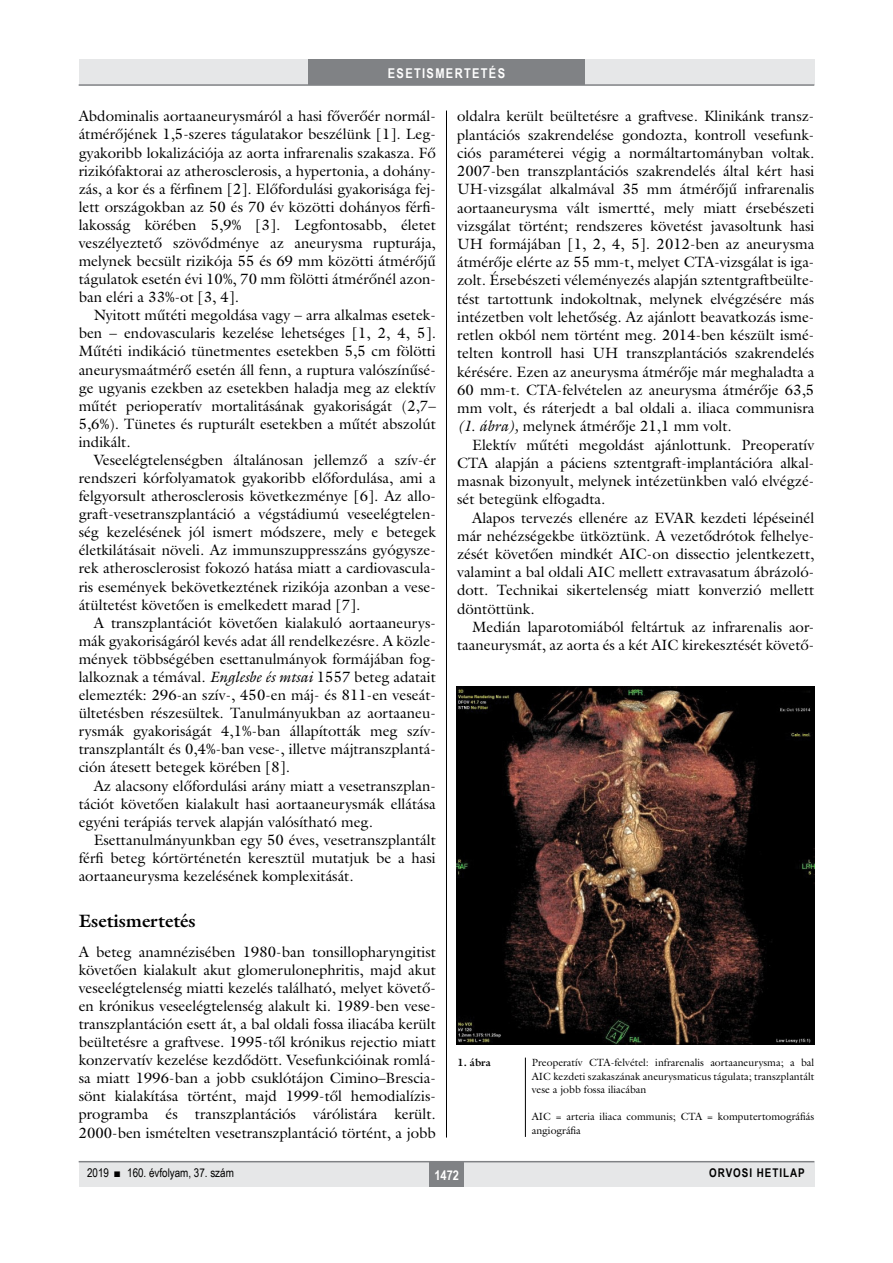
<style>
.page{position:relative;width:893px;height:1263px;background:#fff}
.page>*{position:absolute;margin:0;border:0;box-sizing:border-box;transform-origin:0 0}
.alcimbold{font:700 18px "Galliard Reg";color:#000}
.Body_tompa{font:15px/18.1px "Galliard Reg";color:#000}
.Body_Text{font:15px/18.1px "Galliard Reg";color:#000;text-align:justify}
.body-s{font:15px/18.1px "Galliard Reg";color:#000}
.t1{font:700 13.5px "Arial Narrow";letter-spacing:.1em;color:#fff}
.t2{font:12px "Arial Narrow";color:#000}
.t3{font:700 12px "Arial Narrow";letter-spacing:.08em;color:#000}
.kepalairas2{font:10.5px/13.5px "Galliard Reg";color:#000;text-align:justify}
.kepalairas1{font:700 10.5px "Galliard Reg";color:#000}
.s1{font-style:italic}
</style>
<div class="page">
<div style="left:79px;top:1161px;width:735px;height:25px;background:#e6e7e8"></div>
<hr style="left:79px;top:1161px;width:735px;height:1px;background:#808285">
<div style="left:430px;top:1161px;width:34px;height:25px;background:#808285"></div>
<div style="left:79px;top:60px;width:735px;height:25px;background:#e6e7e8"></div>
<div style="left:308px;top:60px;width:277px;height:25px;background:#808285"></div>
<hr style="left:79px;top:84px;width:735px;height:2px;background:#808285">
<hr style="left:446px;top:111px;width:1px;height:1026px;background:#000">
<img style="left:457px;top:687px;width:357px;height:357px">
<hr style="left:525px;top:1057px;width:1px;height:80px;background:#000">
<p class="t1" style="left:388px;top:63px;width:119px">ESETISMERTETÉS</p>
<p class="Body_tompa" style="left:79px;top:107px;width:359px">Abdominalis aortaaneurysmáról a hasi főverőér normál&shy;átmérőjének 1,5-szeres tágulatakor beszélünk [1]. Leg&shy;gyakoribb lokalizációja az aorta infrarenalis szakasza. Fő rizikófaktorai az atherosclerosis, a hypertonia, a dohány&shy;zás, a kor és a férfinem [2]. Előfordulási gyakorisága fej&shy;lett országokban az 50 és 70 év közötti dohányos férfi&shy;lakosság körében 5,9% [3]. Legfontosabb, életet veszélyeztető szövődménye az aneurysma rupturája, melynek becsült rizikója 55 és 69 mm közötti átmérőjű tágulatok esetén évi 10%, 70 mm fölötti átmérőnél azon&shy;ban eléri a 33%-ot [3, 4].</p>
<p class="Body_Text" style="left:79px;top:306px;width:359px;text-indent:15px">Nyitott műtéti megoldása vagy – arra alkalmas esetek&shy;ben – endovascularis kezelése lehetséges [1, 2, 4, 5].<br>Műtéti indikáció tünetmentes esetekben 5,5 cm fölötti aneurysmaátmérő esetén áll fenn, a ruptura valószínűsé&shy;ge ugyanis ezekben az esetekben haladja meg az elektív műtét perioperatív mortalitásának gyakoriságát (2,7– 5,6%). Tünetes és rupturált esetekben a műtét abszolút indikált.</p>
<p class="Body_Text" style="left:79px;top:451px;width:359px;text-align:left;text-indent:15px">Veseelégtelenségben általánosan jellemző a szív-ér rendszeri kórfolyamatok gyakoribb előfordulása, ami a felgyorsult atherosclerosis következménye [6]. Az allo&shy;graft-vesetranszplantáció a végstádiumú veseelégtelen&shy;ség kezelésének jól ismert módszere, mely e betegek életkilátásait növeli. Az immunszuppresszáns gyógysze&shy;rek atherosclerosist fokozó hatása miatt a cardiovascula&shy;ris események bekövetkeztének rizikója azonban a vese&shy;átültetést követően is emelkedett marad [7].</p>
<p class="body-s" style="left:79px;top:613px;width:359px;text-indent:15px">A transzplantációt követően kialakuló aortaaneurys&shy;mák gyakoriságáról kevés adat áll rendelkezésre. A közle&shy;mények többségében esettanulmányok formájában fog&shy;lalkoznak a témával. <span class="s1">Englesbe és mtsai</span> 1557 beteg adatait elemezték: 296-an szív-, 450-en máj- és 811-en veseát&shy;ültetésben részesültek. Tanulmányukban az aortaaneu&shy;rysmák gyakoriságát 4,1%-ban állapították meg szív&shy;transzplantált és 0,4%-ban vese-, illetve májtranszplantá&shy;ción átesett betegek körében [8].</p>
<p class="Body_Text" style="left:79px;top:776px;width:359px;text-indent:15px">Az alacsony előfordulási arány miatt a vesetranszplan&shy;tációt követően kialakult hasi aortaaneurysmák ellátása egyéni terápiás tervek alapján valósítható meg.</p>
<p class="Body_Text" style="left:79px;top:830px;width:359px;text-indent:15px">Esettanulmányunkban egy 50 éves, vesetranszplantált férfi beteg kórtörténetén keresztül mutatjuk be a hasi aortaaneurysma kezelésének komplexitását.</p>
<p class="alcimbold" style="left:79px;top:909px;width:119px">Esetismertetés</p>
<p class="Body_tompa" style="left:79px;top:942px;width:359px">A beteg anamnézisében 1980-ban tonsillopharyngitist követően kialakult akut glomerulonephritis, majd akut veseelégtelenség miatti kezelés található, melyet követő&shy;en krónikus veseelégtelenség alakult ki. 1989-ben vese&shy;transzplantáción esett át, a bal oldali fossa iliacába került beültetésre a graftvese. 1995-től krónikus rejectio miatt konzervatív kezelése kezdődött. Vesefunkcióinak romlá&shy;sa miatt 1996-ban a jobb csuklótájon Cimino–Brescia&shy;sönt kialakítása történt, majd 1999-től hemodialízis&shy;programba és transzplantációs várólistára került.<br>2000-ben ismételten vesetranszplantáció történt, a jobb</p>
<p class="Body_tompa" style="left:457px;top:107px;width:359px">oldalra került beültetésre a graftvese. Klinikánk transz&shy;plantációs szakrendelése gondozta, kontroll vesefunk&shy;ciós paraméterei végig a normáltartományban voltak.<br>2007-ben transzplantációs szakrendelés által kért hasi UH-vizsgálat alkalmával 35 mm átmérőjű infrarenalis aortaaneurysma vált ismertté, mely miatt érsebészeti vizsgálat történt; rendszeres követést javasoltunk hasi UH formájában [1, 2, 4, 5]. 2012-ben az aneurysma átmérője elérte az 55 mm-t, melyet CTA-vizsgálat is iga&shy;zolt. Érsebészeti véleményezés alapján sztentgraftbeülte&shy;tést tartottunk indokoltnak, melynek elvégzésére más intézetben volt lehetőség. Az ajánlott beavatkozás isme&shy;retlen okból nem történt meg. 2014-ben készült ismé&shy;telten kontroll hasi UH transzplantációs szakrendelés kérésére. Ezen az aneurysma átmérője már meghaladta a 60 mm-t. CTA-felvételen az aneurysma átmérője 63,5 mm volt, és ráterjedt a bal oldali a. iliaca communisra <span class="s1">(1. ábra),</span> melynek átmérője 21,1 mm volt.</p>
<p class="Body_Text" style="left:457px;top:435px;width:359px;text-indent:15px">Elektív műtéti megoldást ajánlottunk. Preoperatív CTA alapján a páciens sztentgraft-implantációra alkal&shy;masnak bizonyult, melynek intézetünkben való elvégzé&shy;sét betegünk elfogadta.</p>
<p class="Body_Text" style="left:457px;top:508px;width:359px;text-indent:15px">Alapos tervezés ellenére az EVAR kezdeti lépéseinél már nehézségekbe ütköztünk. A vezetődrótok felhelye&shy;zését követően mindkét AIC-on dissectio jelentkezett, valamint a bal oldali AIC mellett extravasatum ábrázoló&shy;dott. Technikai sikertelenség miatt konverzió mellett döntöttünk.</p>
<p class="Body_Text" style="left:457px;top:617px;width:359px;text-align:right">Medián laparotomiából feltártuk az infrarenalis aor&shy;taaneurysmát, az aorta és a két AIC kirekesztését követő-</p>
<p class="kepalairas1" style="left:457px;top:1056px;width:35px">1. ábra</p>
<p class="kepalairas2" style="left:532px;top:1055px;width:284px">Preoperatív CTA-felvétel: infrarenalis aortaaneurysma; a bal AIC kezdeti szakaszának aneurysmaticus tágulata; transzplantált vese a jobb fossa iliacában</p>
<p class="kepalairas2" style="left:532px;top:1109px;width:284px">AIC = arteria iliaca communis; CTA = komputertomográfiás angiográfia</p>
<p class="t2" style="left:87px;top:1164px;width:148px">2019 ■ 160. évfolyam, 37. szám</p>
<p class="t1" style="left:434px;top:1165px;width:26px">1472</p>
<p class="t3" style="left:709px;top:1164px;width:97px">ORVOSI HETILAP</p>
</div>
